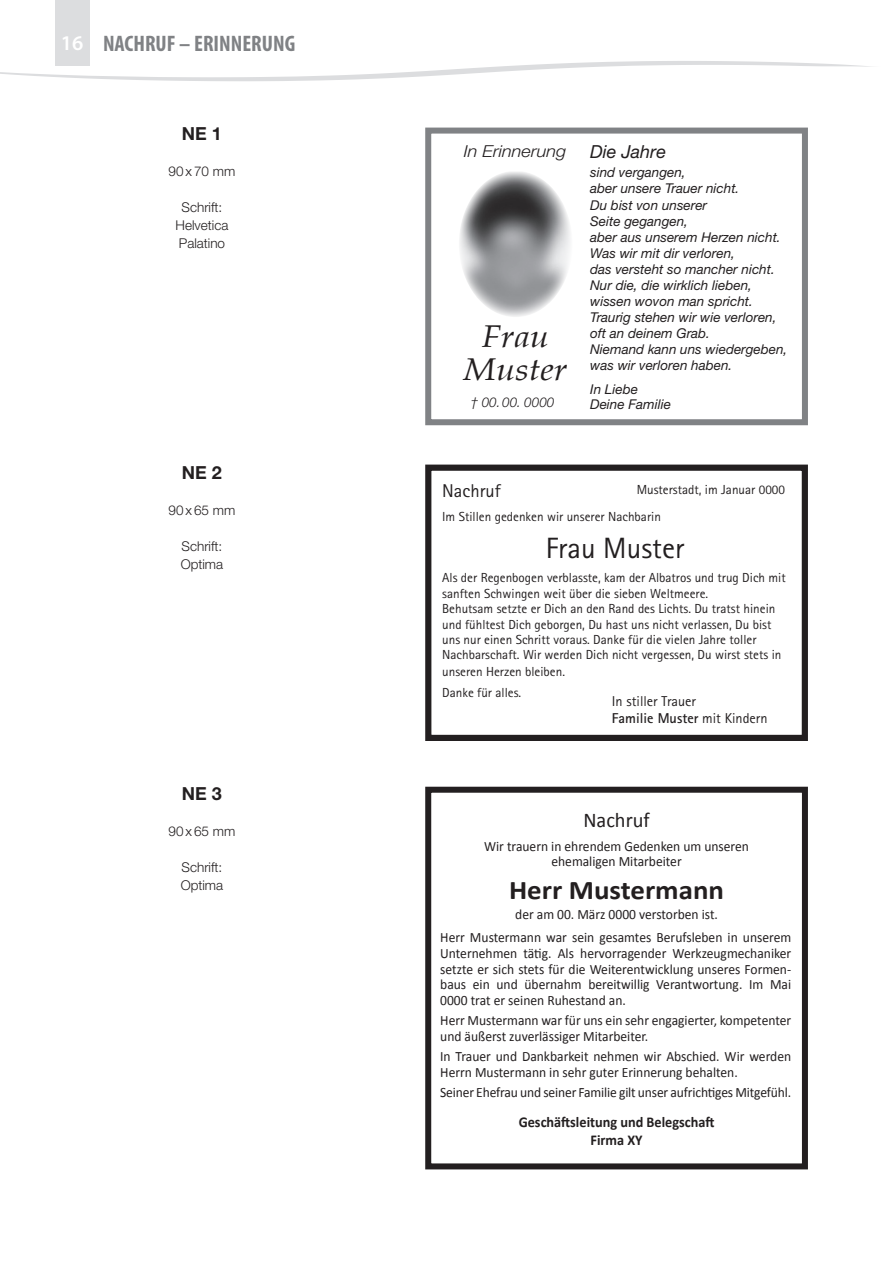
<style>
.page{position:relative;width:893px;height:1263px;background:#fff}
.page>*{position:absolute;margin:0;border:0;box-sizing:border-box;transform-origin:0 0}
.t1{font:italic 31.5px/33px "Palatino";color:#231f20;text-align:center;scale:1.1 1}
.b__GS_Berichte_1-zei{font:29.4px "Rotis Sans Serif";color:#231f20}
.t2{font:700 27px "Calibri";color:#231f20;scale:1.07 1}
.t3{font:700 condensed 22.5px "Myriad Pro";color:#808285}
.t4{font:21px "Calibri";color:#231f20}
.t5{font:600 21px "Myriad Pro";color:#fff}
.b__GS_Berichte_1-zei-2{font:18.6px "Rotis Sans Serif";color:#231f20}
.t6{font:700 18px "Helvetica Neue LT Std";color:#231f20}
.t7{font:italic 18px "Helvetica Neue LT Std";color:#231f20}
.t8{font:italic 300 16.5px "Helvetica Neue LT Std";color:#231f20;scale:1.1 1}
.t9{font:700 15px "Calibri";color:#231f20;scale:.95 1}
.t10{font:14.25px/15.8px "Calibri";color:#231f20;scale:.95 1}
.b__GS_Berichte_1-zei-3{font:14.25px/17px "Rotis Sans Serif";color:#231f20}
.t11{font:italic 13.5px/16px "Helvetica Neue LT Std";color:#231f20}
.t12{font:300 13.5px/18px "Helvetica Neue LT Std";color:#231f20}
.t13{font:italic 300 13.5px "Helvetica Neue LT Std";color:#231f20}
.b__GS_Berichte_1-zei-4{font:13.2px/15.6px "Rotis Sans Serif";color:#231f20}
.s1{font-weight:700}
</style>
<div class="page">
<div style="left:55px;top:0;width:34px;height:65px;background:#dcdddf"></div>
<svg style="left:0;top:61px;width:871px;height:20px"></svg>
<div style="left:425px;top:465px;width:383px;height:276px;border:6px solid #231f20"></div>
<div style="left:425px;top:128px;width:383px;height:297px;border:6px solid #808285"></div>
<img style="left:460px;top:172px;width:110px;height:145px">
<div style="left:425px;top:787px;width:383px;height:382px;border:6px solid #231f20"></div>
<p class="t5" style="left:61px;top:32px;width:24px">16</p>
<p class="t3" style="left:103px;top:31px;width:194px">NACHRUF – ERINNERUNG</p>
<p class="t6" style="left:182px;top:123px;width:42px">NE 1</p>
<p class="t12" style="left:169px;top:162px;width:68px">90x 70 mm</p>
<p class="t12" style="left:176px;top:198px;width:54px;text-align:center">Schrift:<br>Helvetica<br>Palatino</p>
<p class="t6" style="left:182px;top:462px;width:42px">NE 2</p>
<p class="t12" style="left:169px;top:501px;width:68px">90x 65 mm</p>
<p class="t12" style="left:181px;top:537px;width:44px">Schrift:<br>Optima</p>
<p class="t6" style="left:182px;top:782px;width:42px">NE 3</p>
<p class="t12" style="left:169px;top:821px;width:68px">90x 65 mm</p>
<p class="t12" style="left:181px;top:857px;width:44px">Schrift:<br>Optima</p>
<p class="t8" style="left:464px;top:141px;width:95px">In Erinnerung</p>
<p class="t1" style="left:463px;top:319px;width:96px">Frau<br>Muster</p>
<p class="t13" style="left:471px;top:394px;width:85px">† 00.00. 0000</p>
<p class="t7" style="left:590px;top:141px;width:77px">Die Jahre</p>
<p class="t11" style="left:590px;top:164px;width:151px">sind vergangen,<br>aber unsere Trauer nicht.</p>
<p class="t11" style="left:590px;top:196px;width:118px">Du bist von unserer<br>Seite gegangen,</p>
<p class="t11" style="left:590px;top:229px;width:192px">aber aus unserem Herzen nicht.</p>
<p class="t11" style="left:590px;top:245px;width:146px">Was wir mit dir verloren,</p>
<p class="t11" style="left:590px;top:261px;width:186px">das versteht so mancher nicht.<br>Nur die, die wirklich lieben,</p>
<p class="t11" style="left:590px;top:293px;width:164px">wissen wovon man spricht.</p>
<p class="t11" style="left:590px;top:309px;width:188px">Traurig stehen wir wie verloren,</p>
<p class="t11" style="left:590px;top:325px;width:121px">oft an deinem Grab.</p>
<p class="t11" style="left:590px;top:341px;width:199px">Niemand kann uns wiedergeben,</p>
<p class="t11" style="left:590px;top:357px;width:144px">was wir verloren haben.</p>
<p class="t11" style="left:590px;top:381px;width:82px;line-height:15px">In Liebe<br>Deine Familie</p>
<p class="b__GS_Berichte_1-zei-2" style="left:442px;top:480px;width:60px">Nachruf</p>
<p class="b__GS_Berichte_1-zei-4" style="left:637px;top:482px;width:150px">Musterstadt, im Januar 0000</p>
<p class="b__GS_Berichte_1-zei-4" style="left:442px;top:509px;width:220px">Im Stillen gedenken wir unserer Nachbarin</p>
<p class="b__GS_Berichte_1-zei" style="left:546px;top:531px;width:140px">Frau Muster</p>
<p class="b__GS_Berichte_1-zei-4" style="left:442px;top:570px;width:345px">Als der Regenbogen verblasste, kam der Albatros und trug Dich mit sanften Schwingen weit über die sieben Weltmeere.<br>Behutsam setzte er Dich an den Rand des Lichts. Du tratst hinein und fühltest Dich geborgen, Du hast uns nicht verlassen, Du bist uns nur einen Schritt voraus. Danke für die vielen Jahre toller Nachbarschaft. Wir werden Dich nicht vergessen, Du wirst stets in unseren Herzen bleiben.</p>
<p class="b__GS_Berichte_1-zei-4" style="left:442px;top:684px;width:81px">Danke für alles.</p>
<p class="b__GS_Berichte_1-zei-3" style="left:612px;top:692px;width:157px">In stiller Trauer<br><span class="s1">Familie Muster</span> mit Kindern</p>
<p class="t4" style="left:583px;top:807px;width:68px">Nachruf</p>
<p class="t10" style="left:484px;top:837px;width:280px;text-align:center">Wir trauern in ehrendem Gedenken um unseren ehemaligen Mitarbeiter</p>
<p class="t2" style="left:509px;top:873px;width:202px">Herr Mustermann</p>
<p class="t10" style="left:515px;top:905px;width:215px">der am 00. März 0000 verstorben ist.</p>
<p class="t10" style="left:440px;top:929px;width:371px;text-align:justify">Herr Mustermann war sein gesamtes Berufsleben in unserem Unternehmen tätig. Als hervorragender Werkzeugmechaniker setzte er sich stets für die Weiterentwicklung unseres Formen&shy;baus ein und übernahm bereitwillig Verantwortung. Im Mai 0000 trat er seinen Ruhestand an.</p>
<p class="t10" style="left:440px;top:1012px;width:371px">Herr Mustermann war für uns ein sehr engagierter, kompetenter und äußerst zuverlässiger Mitarbeiter.</p>
<p class="t10" style="left:440px;top:1048px;width:371px">In Trauer und Dankbarkeit nehmen wir Abschied. Wir werden<br>Herrn Mustermann in sehr guter Erinnerung behalten.</p>
<p class="t10" style="left:440px;top:1084px;width:371px">Seiner Ehefrau und seiner Familie gilt unser aufrichtiges Mitgefühl.</p>
<p class="t9" style="left:519px;top:1113px;width:208px">Geschäftsleitung und Belegschaft</p>
<p class="t9" style="left:590px;top:1130px;width:56px">Firma XY</p>
</div>
